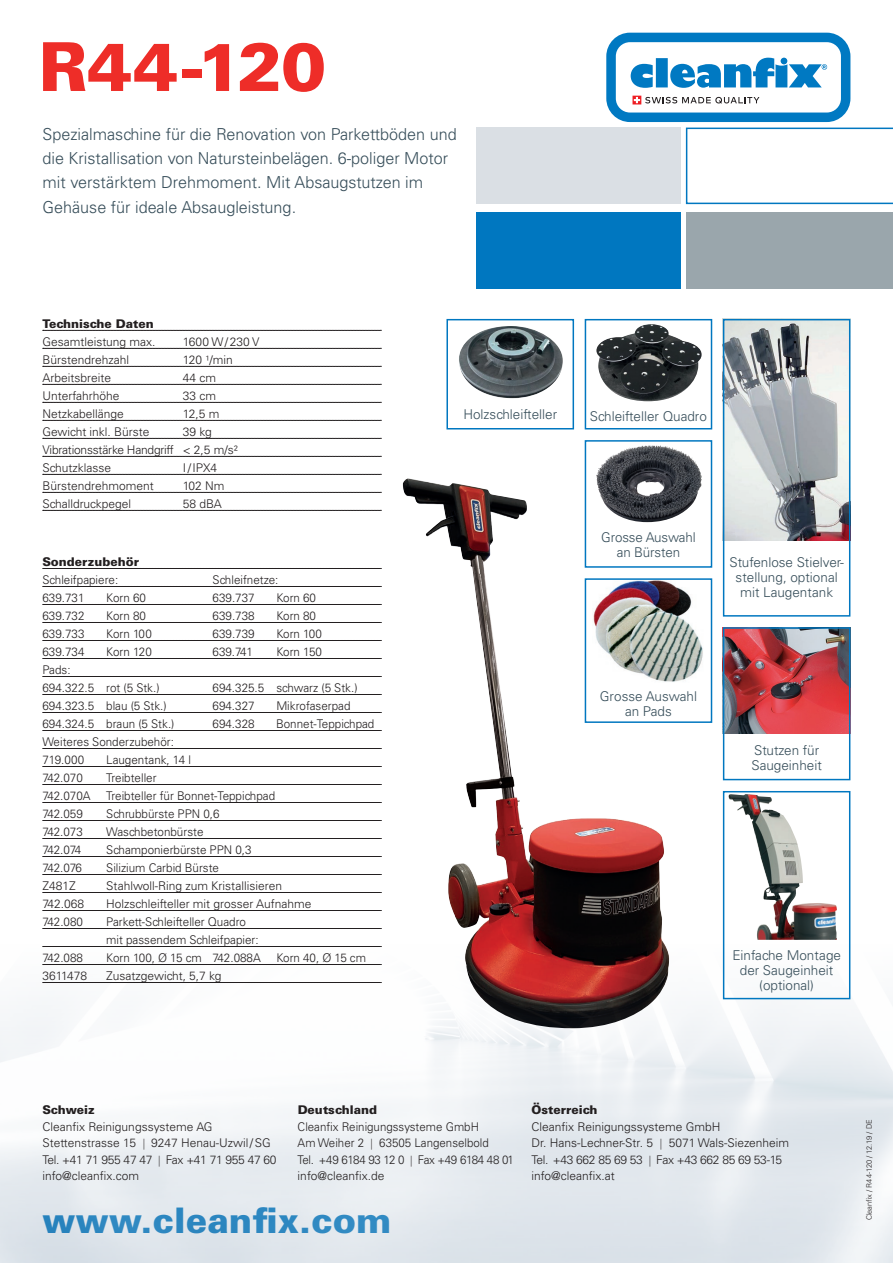
<style>
.page{position:relative;width:893px;height:1263px;background:#fff}
.page>*{position:absolute;margin:0;border:0;box-sizing:border-box;transform-origin:0 0}
.t1{font:900 67.5px "Univers LT Std";letter-spacing:-.01em;color:#ee2d28}
.t2{font:900 35.25px "Univers LT Std";color:#0077c0}
.t3{font:300 16.5px/24.5px "Univers LT Std";color:#364d59}
.t4{font:300 13.5px/15px "Univers LT Std";color:#364d59;text-align:center}
.t5{font:300 12px/16.5px "Univers LT Std";color:#231f20}
.t6{font:300 12px/16.5px "Univers LT Std";color:#231f20;scale:.96 1}
.t7{font:900 12px "Univers LT Std";color:#231f20}
.t8{font:300 12px/18px "Univers LT Std";letter-spacing:-.02em;color:#231f20}
.t9{font:300 7.5px "Univers LT Std";color:#231f20}
</style>
<div class="page">
<div style="left:476px;top:213px;width:204px;height:76px;background:#0077c0"></div>
<div style="left:476px;top:128px;width:204px;height:76px;background:#dadfe4"></div>
<div style="left:686px;top:213px;width:207px;height:76px;background:#9aa6ac"></div>
<svg style="left:686px;top:128px;width:207px;height:76px"></svg>
<img style="left:403px;top:478px;width:266px;height:285px">
<img style="left:459px;top:326px;width:104px;height:72px">
<img style="left:726px;top:630px;width:121px;height:104px">
<img style="left:624px;top:445px;width:33px;height:6px">
<img style="left:0;top:763px;width:893px;height:500px">
<svg style="left:606px;top:33px;width:244px;height:89px"></svg>
<div style="left:585px;top:578px;width:127px;height:145px;border:2px solid #0077c0"></div>
<div style="left:585px;top:440px;width:127px;height:128px;border:2px solid #0077c0"></div>
<div style="left:585px;top:319px;width:127px;height:110px;border:2px solid #0077c0"></div>
<div style="left:446px;top:319px;width:128px;height:110px;border:2px solid #0077c0"></div>
<div style="left:723px;top:627px;width:127px;height:153px;border:2px solid #0077c0"></div>
<img style="left:592px;top:581px;width:111px;height:101px">
<img style="left:726px;top:322px;width:121px;height:218px">
<img style="left:728px;top:794px;width:109px;height:146px">
<div style="left:723px;top:791px;width:127px;height:208px;border:2px solid #0077c0"></div>
<div style="left:723px;top:319px;width:127px;height:298px;border:2px solid #0077c0"></div>
<img style="left:596px;top:324px;width:106px;height:77px">
<svg style="left:43px;top:568px;width:338px;height:1px"></svg>
<svg style="left:43px;top:586px;width:338px;height:1px"></svg>
<svg style="left:43px;top:604px;width:338px;height:1px"></svg>
<svg style="left:43px;top:622px;width:338px;height:1px"></svg>
<svg style="left:43px;top:640px;width:338px;height:1px"></svg>
<svg style="left:43px;top:658px;width:338px;height:1px"></svg>
<svg style="left:43px;top:676px;width:338px;height:1px"></svg>
<svg style="left:43px;top:694px;width:338px;height:1px"></svg>
<svg style="left:43px;top:712px;width:338px;height:1px"></svg>
<svg style="left:43px;top:730px;width:338px;height:1px"></svg>
<svg style="left:43px;top:748px;width:338px;height:1px"></svg>
<svg style="left:43px;top:766px;width:338px;height:1px"></svg>
<svg style="left:43px;top:784px;width:338px;height:1px"></svg>
<svg style="left:43px;top:802px;width:338px;height:1px"></svg>
<svg style="left:43px;top:820px;width:338px;height:1px"></svg>
<svg style="left:43px;top:838px;width:338px;height:1px"></svg>
<svg style="left:43px;top:856px;width:338px;height:1px"></svg>
<svg style="left:43px;top:874px;width:338px;height:1px"></svg>
<svg style="left:43px;top:892px;width:338px;height:1px"></svg>
<svg style="left:43px;top:910px;width:338px;height:1px"></svg>
<svg style="left:43px;top:928px;width:338px;height:1px"></svg>
<svg style="left:43px;top:946px;width:338px;height:1px"></svg>
<svg style="left:43px;top:964px;width:338px;height:1px"></svg>
<svg style="left:43px;top:982px;width:338px;height:1px"></svg>
<svg style="left:43px;top:330px;width:338px;height:1px"></svg>
<svg style="left:43px;top:348px;width:338px;height:1px"></svg>
<svg style="left:43px;top:366px;width:338px;height:1px"></svg>
<svg style="left:43px;top:384px;width:338px;height:1px"></svg>
<svg style="left:43px;top:402px;width:338px;height:1px"></svg>
<svg style="left:43px;top:420px;width:338px;height:1px"></svg>
<svg style="left:43px;top:438px;width:338px;height:1px"></svg>
<svg style="left:43px;top:456px;width:338px;height:1px"></svg>
<svg style="left:43px;top:474px;width:338px;height:1px"></svg>
<svg style="left:43px;top:492px;width:338px;height:1px"></svg>
<svg style="left:43px;top:510px;width:338px;height:1px"></svg>
<h1 class="t1" style="left:39px;top:24px;width:289px">R44-120</h1>
<h3 class="t3" style="left:43px;top:121px;width:416px">Spezialmaschine für die Renovation von Parkettböden und die Kristallisation von Natursteinbelägen. 6-poliger Motor mit verstärktem Drehmoment. Mit Absaugstutzen im Gehäuse für ideale Absaugleistung.</h3>
<p class="t7" style="left:43px;top:316px;width:113px">Technische Daten</p>
<p class="t5" style="left:43px;top:333px;width:114px">Gesamtleistung max.</p>
<p class="t5" style="left:183px;top:333px;width:78px">1600 W/230 V</p>
<p class="t5" style="left:43px;top:351px;width:88px">Bürstendrehzahl</p>
<p class="t5" style="left:183px;top:351px;width:51px">120 ¹/min</p>
<p class="t5" style="left:43px;top:369px;width:70px">Arbeitsbreite</p>
<p class="t5" style="left:183px;top:369px;width:35px">44 cm</p>
<p class="t5" style="left:43px;top:387px;width:79px">Unterfahrhöhe</p>
<p class="t5" style="left:183px;top:387px;width:35px">33 cm</p>
<p class="t5" style="left:43px;top:405px;width:83px">Netzkabellänge</p>
<p class="t5" style="left:183px;top:405px;width:38px">12,5 m</p>
<p class="t5" style="left:43px;top:423px;width:108px">Gewicht inkl. Bürste</p>
<p class="t8" style="left:43px;top:422px;width:197px;text-indent:140px">39 kg<br>Vibrationsstärke Handgriff &lt; 2,5 m/s²<br>Schutzklasse</p>
<p class="t5" style="left:183px;top:459px;width:36px">I/IPX4</p>
<p class="t5" style="left:43px;top:477px;width:113px">Bürstendrehmoment</p>
<p class="t5" style="left:183px;top:477px;width:43px">102 Nm</p>
<p class="t5" style="left:43px;top:495px;width:90px">Schalldruckpegel</p>
<p class="t5" style="left:183px;top:495px;width:40px">58 dBA</p>
<p class="t7" style="left:43px;top:554px;width:98px">Sonderzubehör</p>
<p class="t5" style="left:43px;top:571px;width:77px">Schleifpapiere:</p>
<p class="t5" style="left:213px;top:571px;width:67px">Schleifnetze:</p>
<p class="t5" style="left:43px;top:589px;width:44px">639.731</p>
<p class="t5" style="left:106px;top:589px;width:41px">Korn 60</p>
<p class="t5" style="left:213px;top:589px;width:44px">639.737</p>
<p class="t5" style="left:276px;top:589px;width:41px">Korn 60</p>
<p class="t5" style="left:43px;top:607px;width:44px">639.732</p>
<p class="t5" style="left:106px;top:607px;width:41px">Korn 80</p>
<p class="t5" style="left:213px;top:607px;width:44px">639.738</p>
<p class="t5" style="left:276px;top:607px;width:41px">Korn 80</p>
<p class="t5" style="left:42px;top:625px;width:44px">639.733</p>
<p class="t5" style="left:106px;top:625px;width:47px">Korn 100</p>
<p class="t5" style="left:213px;top:625px;width:44px">639.739</p>
<p class="t5" style="left:276px;top:625px;width:47px">Korn 100</p>
<p class="t5" style="left:42px;top:643px;width:44px">639.734</p>
<p class="t5" style="left:106px;top:643px;width:47px">Korn 120</p>
<p class="t5" style="left:213px;top:643px;width:42px">639.741</p>
<p class="t5" style="left:276px;top:643px;width:47px">Korn 150</p>
<p class="t5" style="left:42px;top:660px;width:119px;line-height:18px">Pads:<br>694.322.5 rot (5 Stk.)</p>
<p class="t5" style="left:213px;top:679px;width:146px">694.325.5 schwarz (5 Stk.)</p>
<p class="t5" style="left:42px;top:697px;width:126px">694.323.5 blau (5 Stk.)</p>
<p class="t5" style="left:213px;top:697px;width:44px">694.327</p>
<p class="t5" style="left:276px;top:697px;width:76px">Mikrofaserpad</p>
<p class="t5" style="left:42px;top:715px;width:134px">694.324.5 braun (5 Stk.)</p>
<p class="t5" style="left:213px;top:715px;width:44px">694.328</p>
<p class="t5" style="left:276px;top:715px;width:100px">Bonnet-Teppichpad</p>
<p class="t5" style="left:42px;top:732px;width:133px;line-height:18px">Weiteres Sonderzubehör:<br>719.000</p>
<p class="t5" style="left:106px;top:751px;width:86px">Laugentank, 14 l</p>
<p class="t5" style="left:42px;top:769px;width:42px">742.070</p>
<p class="t5" style="left:106px;top:769px;width:52px">Treibteller</p>
<p class="t5" style="left:42px;top:787px;width:50px">742.070A</p>
<p class="t5" style="left:106px;top:787px;width:170px">Treibteller für Bonnet-Teppichpad</p>
<p class="t5" style="left:42px;top:805px;width:42px">742.059</p>
<p class="t5" style="left:106px;top:805px;width:115px">Schrubbürste PPN 0,6</p>
<p class="t5" style="left:42px;top:823px;width:42px">742.073</p>
<p class="t5" style="left:106px;top:823px;width:99px">Waschbetonbürste</p>
<p class="t5" style="left:42px;top:841px;width:40px">742.074</p>
<p class="t5" style="left:106px;top:841px;width:147px">Schamponierbürste PPN 0,3</p>
<p class="t5" style="left:42px;top:859px;width:41px">742.076</p>
<p class="t5" style="left:106px;top:859px;width:114px">Silizium Carbid Bürste</p>
<p class="t5" style="left:43px;top:877px;width:35px">Z481Z</p>
<p class="t5" style="left:106px;top:877px;width:177px">Stahlwoll-Ring zum Kristallisieren</p>
<p class="t5" style="left:43px;top:895px;width:43px">742.068</p>
<p class="t5" style="left:106px;top:895px;width:207px">Holzschleifteller mit grosser Aufnahme</p>
<p class="t5" style="left:43px;top:913px;width:42px">742.080</p>
<p class="t5" style="left:106px;top:912px;width:154px;line-height:18px">Parkett-Schleifteller Quadro mit passendem Schleifpapier:</p>
<p class="t5" style="left:43px;top:949px;width:42px">742.088</p>
<p class="t5" style="left:106px;top:949px;width:156px">Korn 100, Ø 15 cm 742.088A</p>
<p class="t5" style="left:276px;top:949px;width:91px">Korn 40, Ø 15 cm</p>
<p class="t5" style="left:43px;top:967px;width:46px">3611478</p>
<p class="t5" style="left:106px;top:967px;width:117px">Zusatzgewicht, 5,7 kg</p>
<p class="t4" style="left:463px;top:407px;width:95px">Holzschleifteller</p>
<p class="t4" style="left:590px;top:409px;width:118px">Schleifteller Quadro</p>
<p class="t4" style="left:601px;top:530px;width:96px">Grosse Auswahl an Bürsten</p>
<p class="t4" style="left:729px;top:555px;width:116px">Stufenlose Stielver&shy;stellung, optional mit Laugentank</p>
<p class="t4" style="left:600px;top:688px;width:99px">Grosse Auswahl an Pads</p>
<p class="t4" style="left:751px;top:743px;width:72px;text-align:left">Stutzen für<br>Saugeinheit</p>
<p class="t4" style="left:732px;top:948px;width:110px">Einfache Montage der Saugeinheit (optional)</p>
<p class="t7" style="left:43px;top:1102px;width:54px">Schweiz</p>
<p class="t5" style="left:43px;top:1118px;width:171px">Cleanfix Reinigungssysteme AG<br>Stettenstrasse 15</p>
<p class="t5" style="left:43px;top:1135px;width:235px;text-indent:109px">9247 Henau-Uzwil/SG<br>Tel. +41 71 955 47 47 Fax +41 71 955 47 60 info@cleanfix.com</p>
<p class="t7" style="left:298px;top:1102px;width:81px">Deutschland</p>
<p class="t6" style="left:298px;top:1118px;width:190px">Cleanfix Reinigungssysteme GmbH<br>Am Weiher 2</p>
<p class="t6" style="left:298px;top:1135px;width:227px;text-indent:82px">63505 Langenselbold<br>Tel. +49 6184 93 12 0 Fax +49 6184 48 01 info@cleanfix.de</p>
<h2 class="t2" style="left:43px;top:1198px;width:350px">www.cleanfix.com</h2>
<p class="t7" style="left:531px;top:1102px;width:68px">Österreich</p>
<p class="t5" style="left:531px;top:1118px;width:190px">Cleanfix Reinigungssysteme GmbH<br>Dr. Hans-Lechner-Str. 5</p>
<p class="t5" style="left:531px;top:1135px;width:259px;text-indent:137px">5071 Wals-Siezenheim<br>Tel. +43 662 85 69 53 Fax +43 662 85 69 53-15 info@cleanfix.at</p>
<p class="t9" style="left:864px;top:1220px;width:103px;rotate:-90deg">Cleanfix / R44-120 / 12.19 / DE</p>
</div>
